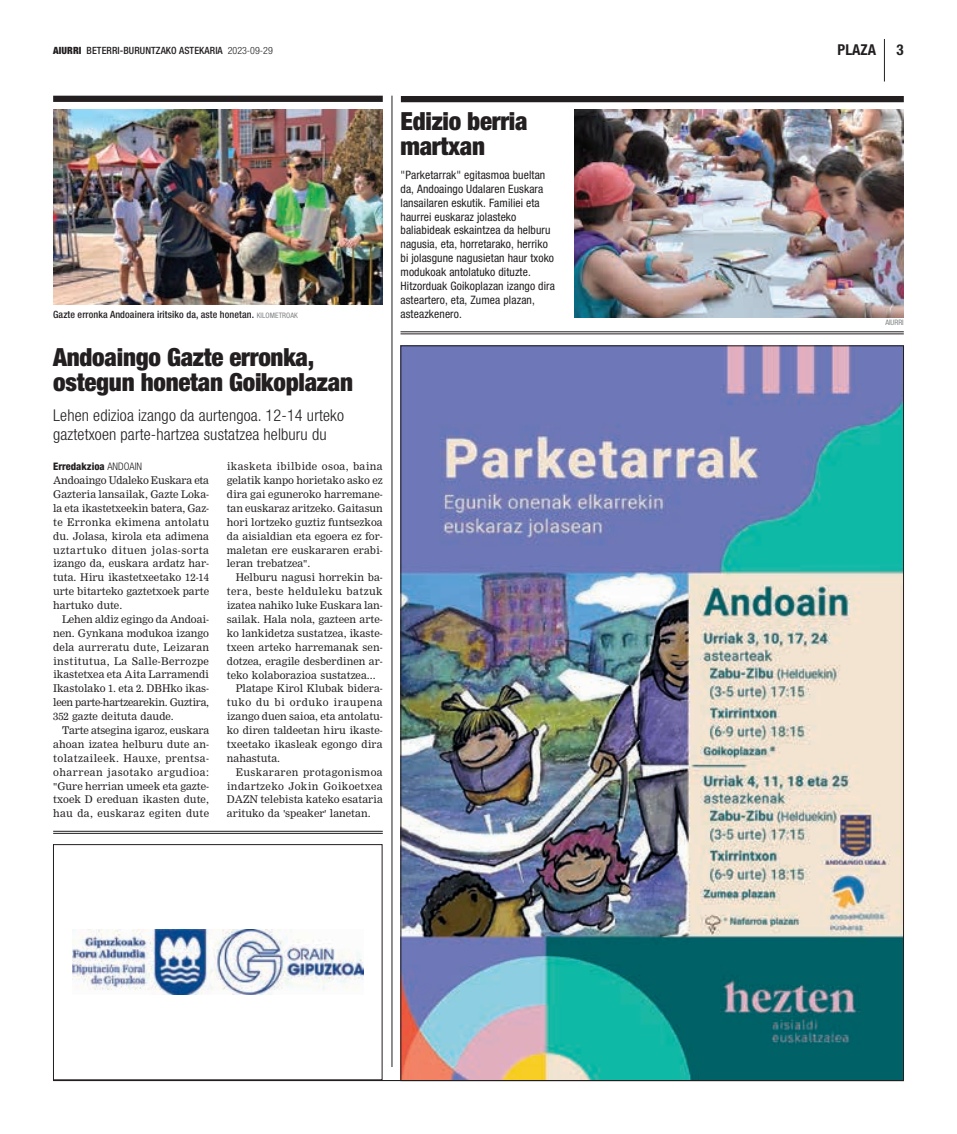
<style>
.page{position:relative;width:957px;height:1134px;background:#fff}
.page>*{position:absolute;margin:0;border:0;box-sizing:border-box;transform-origin:0 0}
.t1{font:900 condensed 25px/25px "Helvetica Neue";letter-spacing:-.01em;color:#231f20}
.t2{font:300 condensed 16.25px/18.8px "Helvetica Neue";letter-spacing:.01em;color:#231f20}
.t3{font:700 condensed 15px "Helvetica Neue";color:#231f20}
.t4{font:condensed 11.62px/13.9px "Helvetica Neue";letter-spacing:.01em;color:#231f20}
.t5{font:10.38px/13.9px "M Nimrod";color:#231f20;text-align:justify}
.t6{font:10.38px "M Nimrod";letter-spacing:.04em;color:#231f20}
.t7{font:10.38px "M Nimrod";letter-spacing:.03em;color:#231f20}
.t8{font:10.38px "M Nimrod";letter-spacing:.035em;color:#231f20}
.t9{font:10.38px "M Nimrod";letter-spacing:.05em;color:#231f20}
.t10{font:800 condensed 10.38px "Helvetica Neue";color:#231f20}
.t11{font:500 condensed 10px "Helvetica Neue";letter-spacing:.01em;color:#231f20}
.t12{font:condensed 7.5px "Helvetica Neue";color:#808285}
.s1{font-weight:900}
.s2{font-weight:300}
.s3{font-weight:400;font-size:7.5px;color:#808285}
</style>
<div class="page">
<hr style="left:53px;top:831px;width:330px;height:1px;background:#231f20">
<hr style="left:53px;top:833px;width:330px;height:1px;background:#231f20">
<hr style="left:400px;top:332px;width:504px;height:1px;background:#231f20">
<hr style="left:400px;top:334px;width:504px;height:1px;background:#231f20">
<img style="left:72px;top:930px;width:291px;height:64px">
<div style="left:53px;top:844px;width:329px;height:236px;border:1px solid #231f20"></div>
<div style="left:53px;top:96px;width:330px;height:6px;background:#231f20"></div>
<img style="left:53px;top:110px;width:330px;height:195px">
<hr style="left:392px;top:96px;width:1px;height:971px;background:#231f20">
<img style="left:402px;top:347px;width:500px;height:732px">
<img style="left:575px;top:110px;width:329px;height:207px">
<div style="left:401px;top:96px;width:503px;height:6px;background:#231f20"></div>
<hr style="left:884px;top:39px;width:1px;height:42px;background:#231f20">
<hr style="left:53px;top:1080px;width:851px;height:1px;background:#231f20">
<p class="t11" style="left:53px;top:45px;width:221px"><span class="s1">AIURRI</span> BETERRI-BURUNTZAKO ASTEKARIA <span class="s2">2023-09-29</span></p>
<h3 class="t3" style="left:837px;top:41px;width:39px">PLAZA</h3>
<h3 class="t3" style="left:896px;top:41px;width:9px">3</h3>
<p class="t11" style="left:53px;top:308px;width:246px">Gazte erronka Andoainera iritsiko da, aste honetan. <span class="s3">kilometroak</span></p>
<h1 class="t1" style="left:53px;top:344px;width:301px">Andoaingo Gazte erronka, ostegun honetan Goikoplazan</h1>
<h2 class="t2" style="left:53px;top:406px;width:292px">Lehen edizioa izango da aurtengoa. 12-14 urteko gaztetxoen parte-hartzea sustatzea helburu du</h2>
<p class="t10" style="left:53px;top:460px;width:91px">Erredakzioa <span class="s2">andoain</span></p>
<p class="t5" style="left:53px;top:474px;width:157px">Andoaingo Udaleko Euskara eta Gazteria lansailak, Gazte Loka&shy;la eta ikastetxeekin batera, Gaz&shy;te Erronka ekimena antolatu du. Jolasa, kirola eta adimena uztartuko dituen jolas-sorta izango da, euskara ardatz har&shy;tuta. Hiru ikastetxeetako 12-14 urte bitarteko gaztetxoek parte hartuko dute.</p>
<p class="t5" style="left:53px;top:612px;width:157px;text-indent:9px">Lehen aldiz egingo da Andoai&shy;nen. Gynkana modukoa izango dela aurreratu dute, Leizaran institutua, La Salle-Berrozpe ikastetxea eta Aita Larramendi Ikastolako 1. eta 2. DBHko ikas&shy;leen parte-hartzearekin. Guztira, 352 gazte deituta daude.</p>
<p class="t5" style="left:53px;top:723px;width:158px;text-indent:9px">Tarte atsegina igaroz, euskara ahoan izatea helburu dute an&shy;tolatzaileek. Hauxe, prentsa&shy;oharrean jasotako argudioa: "Gure herrian umeek eta gazte&shy;txoek D ereduan ikasten dute, hau da, euskaraz egiten dute</p>
<p class="t5" style="left:227px;top:460px;width:157px">ikasketa ibilbide osoa, baina gelatik kanpo horietako asko ez dira gai eguneroko harremane&shy;tan euskaraz aritzeko. Gaitasun hori lortzeko guztiz funtsezkoa da aisialdian eta egoera ez for&shy;maletan ere euskararen erabi&shy;leran trebatzea".</p>
<p class="t5" style="left:236px;top:571px;width:149px">Helburu nagusi horrekin ba-</p>
<p class="t6" style="left:227px;top:585px;width:157px">tera, beste helduleku batzuk</p>
<p class="t5" style="left:227px;top:598px;width:157px">izatea nahiko luke Euskara lan-</p>
<p class="t5" style="left:227px;top:612px;width:157px">sailak. Hala nola, gazteen arte-</p>
<p class="t5" style="left:227px;top:626px;width:157px">ko lankidetza sustatzea, ikaste-</p>
<p class="t5" style="left:227px;top:640px;width:157px">txeen arteko harremanak sen-</p>
<p class="t5" style="left:227px;top:654px;width:157px">dotzea, eragile desberdinen ar-</p>
<p class="t5" style="left:227px;top:668px;width:150px">teko kolaborazioa sustatzea...</p>
<p class="t5" style="left:236px;top:682px;width:149px">Platape Kirol Klubak bidera-</p>
<p class="t9" style="left:227px;top:696px;width:157px">tuko du bi orduko iraupena</p>
<p class="t5" style="left:227px;top:709px;width:157px">izango duen saioa, eta antolatu-</p>
<p class="t5" style="left:227px;top:723px;width:157px">ko diren taldeetan hiru ikaste-</p>
<p class="t5" style="left:227px;top:737px;width:157px">txeetako ikasleak egongo dira</p>
<p class="t5" style="left:227px;top:751px;width:55px">nahastuta.</p>
<p class="t8" style="left:236px;top:766px;width:148px">Euskararen protagonismoa</p>
<p class="t7" style="left:227px;top:779px;width:157px">indartzeko Jokin Goikoetxea</p>
<p class="t5" style="left:227px;top:793px;width:158px">DAZN telebista kateko esataria</p>
<p class="t5" style="left:227px;top:807px;width:145px">arituko da 'speaker' lanetan.</p>
<h1 class="t1" style="left:400px;top:108px;width:129px">Edizio berria martxan</h1>
<p class="t4" style="left:400px;top:168px;width:156px">"Parketarrak" egitasmoa bueltan da, Andoaingo Udalaren Euskara lansailaren eskutik. Familiei eta haurrei euskaraz jolasteko baliabideak eskaintzea da helburu nagusia, eta, horretarako, herriko bi jolasgune nagusietan haur txoko modukoak antolatuko dituzte.<br>Hitzorduak Goikoplazan izango dira asteartero, eta, Zumea plazan, asteazkenero.</p>
<p class="t12" style="left:885px;top:318px;width:20px">aiurri</p>
</div>
